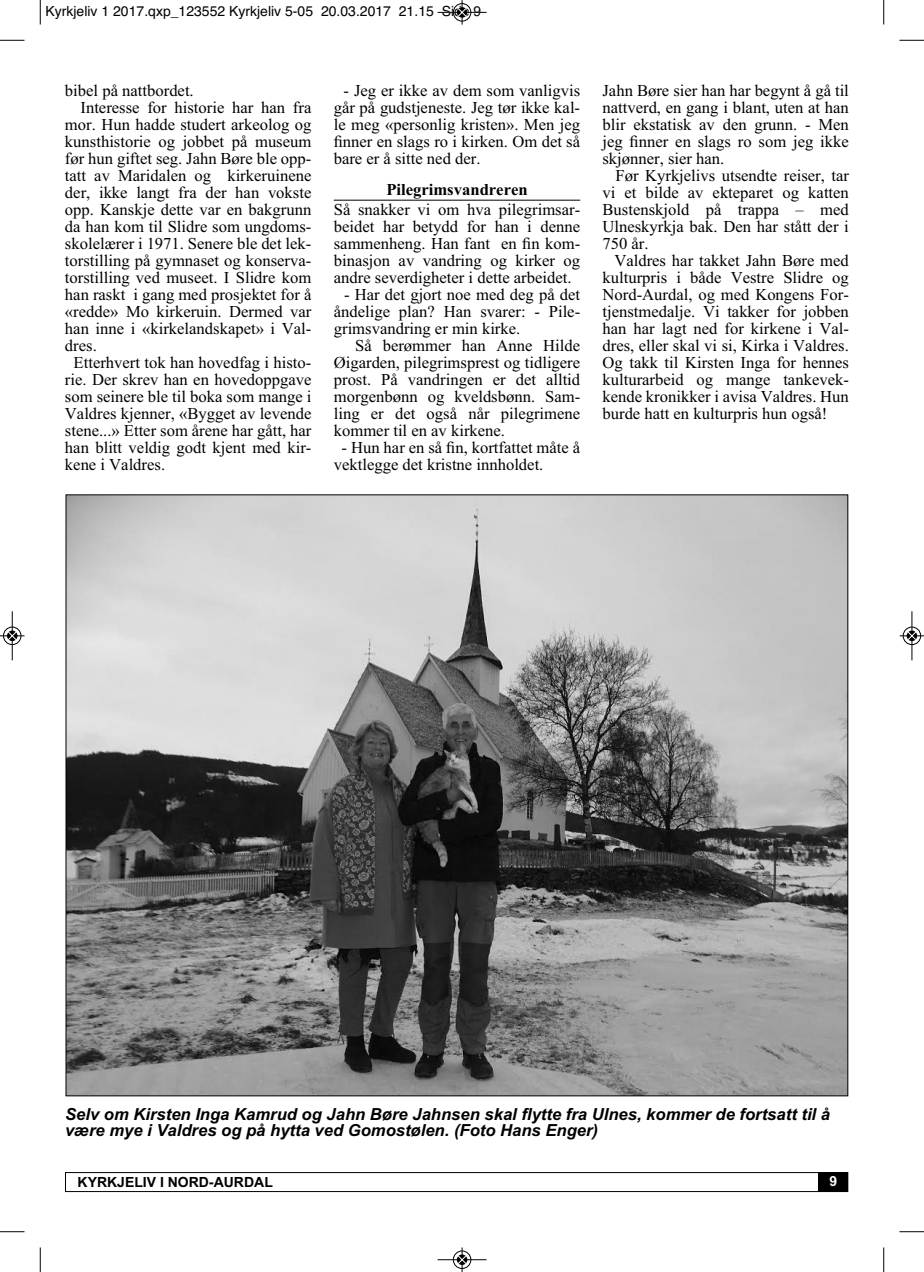
<style>
.page{position:relative;width:924px;height:1272px;background:#fff}
.page>*{position:absolute;margin:0;border:0;box-sizing:border-box;transform-origin:0 0}
.t1{font:16.62px/17px "Times New Roman";color:#000;text-align:justify}
.t2{font:italic 700 16.62px/16.6px "Arial";color:#000}
.t3{font:700 16.62px "Times New Roman";color:#000}
.t4{font:14px "Helvetica";color:#000}
.t5{font:700 14px "Arial";color:#000}
.t6{font:700 14px "Arial";color:#fff}
</style>
<div class="page">
<div style="left:65px;top:1171px;width:783px;height:20px;border:1px solid #000"></div>
<div style="left:818px;top:1171px;width:30px;height:20px;background:#000"></div>
<hr style="left:334px;top:200px;width:246px;height:1px;background:#000">
<img style="left:68px;top:496px;width:778px;height:597px">
<svg style="left:40px;top:0;width:1px;height:25px"></svg>
<svg style="left:0;top:40px;width:24px;height:1px"></svg>
<svg style="left:883px;top:0;width:1px;height:25px"></svg>
<svg style="left:899px;top:40px;width:25px;height:1px"></svg>
<svg style="left:40px;top:1247px;width:1px;height:24px"></svg>
<svg style="left:0;top:1231px;width:24px;height:1px"></svg>
<svg style="left:883px;top:1247px;width:1px;height:24px"></svg>
<svg style="left:899px;top:1231px;width:25px;height:1px"></svg>
<div style="left:453px;top:3px;width:18px;height:19px;border:1px solid #fff;border-radius:50%"></div>
<hr style="left:438px;top:12px;width:48px;height:1px;background:#000">
<div style="left:453px;top:3px;width:18px;height:18px;border:1px solid #000;border-radius:50%"></div>
<svg style="left:458px;top:0;width:8px;height:25px"></svg>
<div style="left:453px;top:1249px;width:18px;height:19px;border:1px solid #fff;border-radius:50%"></div>
<hr style="left:438px;top:1259px;width:48px;height:1px;background:#000">
<div style="left:453px;top:1250px;width:18px;height:18px;border:1px solid #000;border-radius:50%"></div>
<svg style="left:458px;top:1247px;width:8px;height:24px"></svg>
<div style="left:3px;top:626px;width:19px;height:19px;border:1px solid #fff;border-radius:50%"></div>
<hr style="left:12px;top:611px;width:1px;height:49px;background:#000">
<div style="left:3px;top:626px;width:18px;height:18px;border:1px solid #000;border-radius:50%"></div>
<svg style="left:0;top:631px;width:24px;height:9px"></svg>
<div style="left:902px;top:626px;width:19px;height:19px;border:1px solid #fff;border-radius:50%"></div>
<hr style="left:911px;top:611px;width:1px;height:49px;background:#000">
<div style="left:903px;top:626px;width:18px;height:18px;border:1px solid #000;border-radius:50%"></div>
<svg style="left:900px;top:631px;width:24px;height:9px"></svg>
<p class="t4" style="left:46px;top:3px;width:437px">Kyrkjeliv 1 2017.qxp_123552 Kyrkjeliv 5-05 20.03.2017 21.15 Side 9</p>
<p class="t1" style="left:65px;top:82px;width:130px">bibel på nattbordet.</p>
<p class="t1" style="left:81px;top:99px;width:232px">Interesse for historie har han fra</p>
<p class="t1" style="left:65px;top:116px;width:248px">mor. Hun hadde studert arkeolog og</p>
<p class="t1" style="left:65px;top:133px;width:248px">kunsthistorie og jobbet på museum</p>
<p class="t1" style="left:65px;top:150px;width:248px">før hun giftet seg. Jahn Børe ble opp-</p>
<p class="t1" style="left:65px;top:167px;width:248px">tatt av Maridalen og kirkeruinene</p>
<p class="t1" style="left:65px;top:184px;width:248px">der, ikke langt fra der han vokste</p>
<p class="t1" style="left:65px;top:201px;width:248px">opp. Kanskje dette var en bakgrunn</p>
<p class="t1" style="left:65px;top:218px;width:248px">da han kom til Slidre som ungdoms-</p>
<p class="t1" style="left:65px;top:235px;width:248px">skolelærer i 1971. Senere ble det lek-</p>
<p class="t1" style="left:65px;top:252px;width:248px">torstilling på gymnaset og konserva-</p>
<p class="t1" style="left:65px;top:269px;width:248px">torstilling ved museet. I Slidre kom</p>
<p class="t1" style="left:65px;top:286px;width:248px">han raskt i gang med prosjektet for å</p>
<p class="t1" style="left:65px;top:303px;width:248px">«redde» Mo kirkeruin. Dermed var</p>
<p class="t1" style="left:65px;top:320px;width:248px">han inne i «kirkelandskapet» i Val-</p>
<p class="t1" style="left:65px;top:337px;width:33px">dres.</p>
<p class="t1" style="left:74px;top:354px;width:239px">Etterhvert tok han hovedfag i histo-</p>
<p class="t1" style="left:65px;top:371px;width:248px">rie. Der skrev han en hovedoppgave</p>
<p class="t1" style="left:65px;top:388px;width:248px">som seinere ble til boka som mange i</p>
<p class="t1" style="left:65px;top:405px;width:248px">Valdres kjenner, «Bygget av levende</p>
<p class="t1" style="left:65px;top:422px;width:248px">stene...» Etter som årene har gått, har</p>
<p class="t1" style="left:65px;top:439px;width:248px">han blitt veldig godt kjent med kir-</p>
<p class="t1" style="left:65px;top:456px;width:102px">kene i Valdres.</p>
<p class="t1" style="left:334px;top:82px;width:248px;text-indent:10px">- Jeg er ikke av dem som vanligvis går på gudstjeneste. Jeg tør ikke kal&shy;le meg «personlig kristen». Men jeg finner en slags ro i kirken. Om det så bare er å sitte ned der.</p>
<p class="t3" style="left:386px;top:179px;width:143px">Pilegrimsvandreren</p>
<p class="t1" style="left:334px;top:201px;width:248px">Så snakker vi om hva pilegrimsar&shy;beidet har betydd for han i denne sammenheng. Han fant en fin kom&shy;binasjon av vandring og kirker og andre severdigheter i dette arbeidet.</p>
<p class="t1" style="left:334px;top:286px;width:248px;text-indent:10px">- Har det gjort noe med deg på det åndelige plan? Han svarer: - Pile&shy;grimsvandring er min kirke.</p>
<p class="t1" style="left:334px;top:336px;width:248px;text-indent:21px">Så berømmer han Anne Hilde Øigarden, pilegrimsprest og tidligere prost. På vandringen er det alltid morgenbønn og kveldsbønn. Sam&shy;ling er det også når pilegrimene kommer til en av kirkene.</p>
<p class="t1" style="left:334px;top:438px;width:248px;text-indent:8px">- Hun har en så fin, kortfattet måte å vektlegge det kristne innholdet.</p>
<p class="t1" style="left:602px;top:82px;width:248px">Jahn Børe sier han har begynt å gå til nattverd, en gang i blant, uten at han blir ekstatisk av den grunn. - Men jeg finner en slags ro som jeg ikke skjønner, sier han.</p>
<p class="t1" style="left:602px;top:167px;width:248px;text-indent:13px">Før Kyrkjelivs utsendte reiser, tar vi et bilde av ekteparet og katten Bustenskjold på trappa – med Ulneskyrkja bak. Den har stått der i 750 år.</p>
<p class="t1" style="left:602px;top:252px;width:248px;text-indent:12px">Valdres har takket Jahn Børe med kulturpris i både Vestre Slidre og Nord-Aurdal, og med Kongens For&shy;tjenstmedalje. Vi takker for jobben han har lagt ned for kirkene i Val&shy;dres, eller skal vi si, Kirka i Valdres.<br>Og takk til Kirsten Inga for hennes kulturarbeid og mange tankevek&shy;kende kronikker i avisa Valdres. Hun burde hatt en kulturpris hun også!</p>
<p class="t2" style="left:65px;top:1105px;width:766px">Selv om Kirsten Inga Kamrud og Jahn Børe Jahnsen skal flytte fra Ulnes, kommer de fortsatt til å være mye i Valdres og på hytta ved Gomostølen. (Foto Hans Enger)</p>
<p class="t5" style="left:78px;top:1173px;width:197px">KYRKJELIV I NORD-AURDAL</p>
<p class="t6" style="left:829px;top:1172px;width:9px">9</p>
</div>
